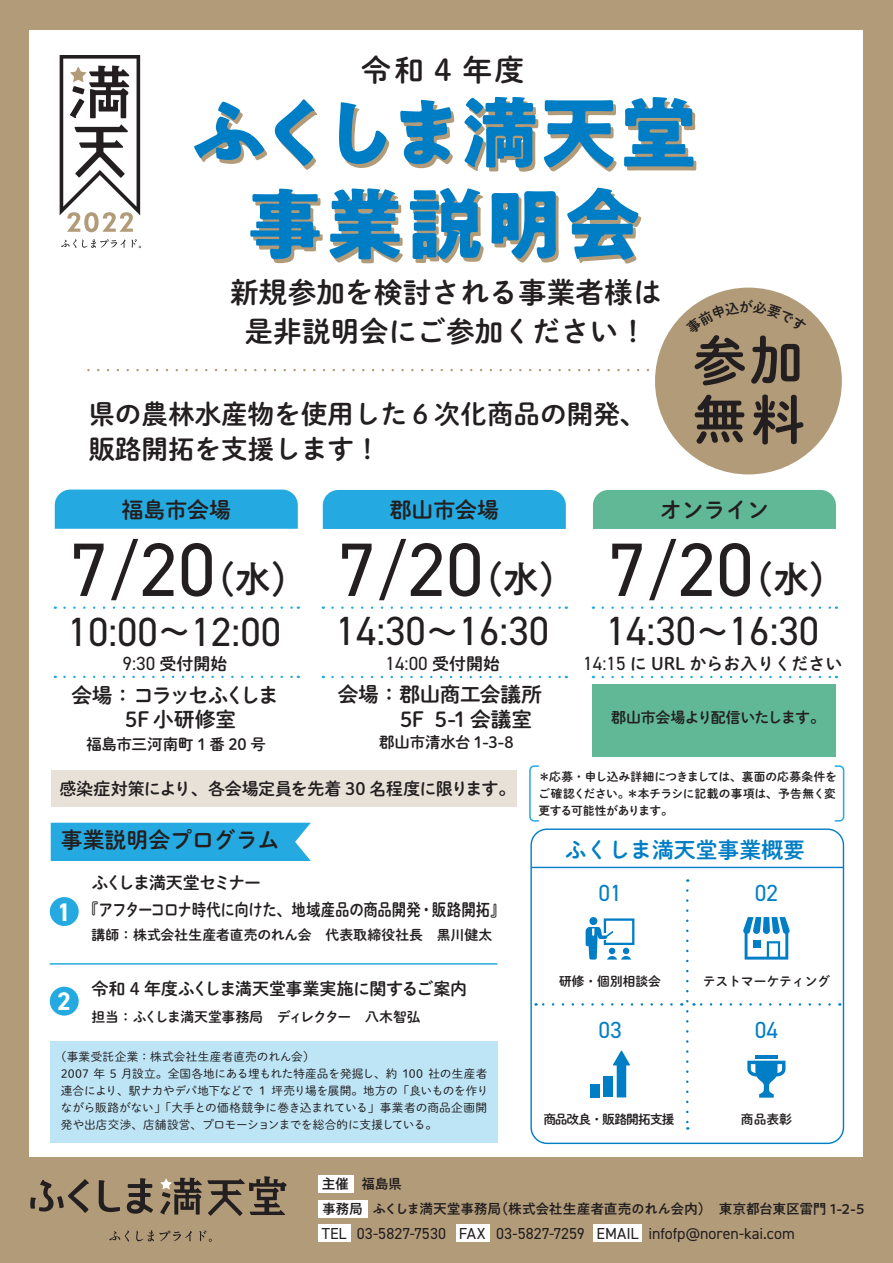
<style>
.page{position:relative;width:893px;height:1263px;background:#b29b79}
.page>*{position:absolute;margin:0;border:0;box-sizing:border-box;transform-origin:0 0}
.t1{font:700 78px/91.5px "PA1 Gothic Std N";letter-spacing:.005em;color:#007ec5;text-align:center}
.t2{font:75.9px "DIN2014";color:#231f20}
.t3{font:53.25px/59.1px "P Shuei M Go Std B";color:#231f20}
.t4{font:40.8px "DIN2014";color:#231f20}
.t5{font:500 36.9px "PA1 Gothic Std N";color:#231f20}
.t6{font:29.85px "P Shuei M Go Std B";color:#231f20}
.t7{font:28.5px/38.5px "P Shuei M Go Std B";letter-spacing:.01em;color:#231f20;text-align:center}
.t8{font:26.55px/35.1px "P Shuei M Go Std B";color:#231f20}
.t9{font:700 25.5px "DIN2014";color:#fff}
.t10{font:23.4px "DIN2014";color:#007ec5}
.t11{font:21.9px "P Shuei M Go Std B";color:#231f20}
.t12{font:21.9px "P Shuei M Go Std B";color:#007ec5}
.t13{font:20.7px/24.3px "P Shuei M Go Std B";letter-spacing:-.02em;color:#231f20}
.t14{font:20.7px/24.3px "P Shuei M Go Std B";letter-spacing:-.075em;color:#231f20;text-align:center}
.t15{font:19.2px "DIN2014";color:#231f20}
.t16{font:16.95px/27px "P Shuei M Go Std B";letter-spacing:-.015em;color:#231f20}
.t17{font:15.9px "DIN2014";color:#231f20}
.t18{font:15.45px "P Shuei M Go Std B";letter-spacing:-.01em;color:#231f20}
.t19{font:15px "P Shuei M Go Std B";letter-spacing:-.045em;color:#231f20}
.t20{font:500 13.8px/25px "PA1 Gothic Std N";letter-spacing:-.025em;color:#231f20}
.t21{font:13.8px "P Shuei M Go Std B";letter-spacing:-.005em;color:#231f20}
.t22{font:13.8px "P Shuei M Go Std B";letter-spacing:-.04em;color:#231f20}
.t23{font:12.75px "P Shuei M Go Std B";color:#231f20}
.t24{font:12.75px "P Shuei M Go Std B";letter-spacing:-.07em;color:#231f20}
.t25{font:11.7px/17px "P Shuei M Go Std L";letter-spacing:-.005em;color:#231f20}
.t26{font:11.7px/17px "P Shuei M Go Std B";letter-spacing:-.015em;color:#231f20}
.s1{font-size:66.15px}
.s2{font-family:"PA1 Gothic Std N"}
.s3{font-family:"PA1 Gothic Std N";font-weight:500;font-size:36.9px}
.s4{font-family:"P Shuei M Go Std B";font-size:16.95px}
.s5{font-family:"DIN2014";font-size:19.2px}
</style>
<div class="page">
<div style="left:30px;top:30px;width:833px;height:1205px;background:#fff"></div>
<svg style="left:88px;top:369px;width:568px;height:2px"></svg>
<div style="left:593px;top:684px;width:243px;height:72px;background:#60b897"></div>
<div style="left:51px;top:770px;width:466px;height:37px;background:#e8e1d7"></div>
<div style="left:50px;top:1041px;width:447px;height:102px;background:#bde5f6"></div>
<div style="left:51px;top:823px;width:260px;height:38px;background:#24aae1"></div>
<svg style="left:64px;top:606px;width:235px;height:3px"></svg>
<svg style="left:64px;top:676px;width:235px;height:2px"></svg>
<div style="left:55px;top:490px;width:243px;height:39px;background:#24aae1"></div>
<svg style="left:332px;top:606px;width:235px;height:3px"></svg>
<svg style="left:332px;top:676px;width:235px;height:2px"></svg>
<div style="left:323px;top:490px;width:243px;height:39px;background:#24aae1"></div>
<div style="left:530px;top:828px;width:314px;height:316px;border:1px solid #007ec5;border-radius:16px"></div>
<svg style="left:586px;top:918px;width:48px;height:41px"></svg>
<div style="left:655px;top:288px;width:187px;height:186px;background:#b29b79;border-radius:50%"></div>
<svg style="left:535px;top:1003px;width:136px;height:3px"></svg>
<svg style="left:681px;top:890px;width:149px;height:239px"></svg>
<div style="left:590px;top:1084px;width:10px;height:13px;background:#007ec5"></div>
<div style="left:603px;top:1076px;width:10px;height:21px;background:#007ec5"></div>
<svg style="left:613px;top:1051px;width:17px;height:46px"></svg>
<div style="left:50px;top:897px;width:29px;height:29px;background:#24aae1;border-radius:50%"></div>
<div style="left:50px;top:987px;width:29px;height:28px;background:#24aae1;border-radius:50%"></div>
<div style="left:0;top:1157px;width:893px;height:106px;background:#b29b79"></div>
<div style="left:318px;top:1175px;width:36px;height:17px;background:#fff"></div>
<div style="left:318px;top:1200px;width:49px;height:17px;background:#fff"></div>
<div style="left:318px;top:1225px;width:33px;height:17px;background:#fff"></div>
<div style="left:456px;top:1225px;width:34px;height:17px;background:#fff"></div>
<div style="left:593px;top:1225px;width:49px;height:17px;background:#fff"></div>
<hr style="left:50px;top:963px;width:447px;height:2px;background:#24aae1">
<svg style="left:126px;top:1178px;width:27px;height:36px"></svg>
<svg style="left:99px;top:1180px;width:21px;height:32px"></svg>
<svg style="left:30px;top:1179px;width:59px;height:34px"></svg>
<svg style="left:160px;top:1176px;width:127px;height:40px"></svg>
<svg style="left:109px;top:1230px;width:20px;height:11px"></svg>
<svg style="left:136px;top:1230px;width:56px;height:11px"></svg>
<svg style="left:199px;top:1230px;width:13px;height:12px"></svg>
<hr style="left:531px;top:867px;width:312px;height:1px;background:#007ec5">
<svg style="left:529px;top:765px;width:10px;height:57px"></svg>
<svg style="left:834px;top:765px;width:11px;height:57px"></svg>
<svg style="left:603px;top:606px;width:234px;height:3px"></svg>
<svg style="left:603px;top:676px;width:234px;height:2px"></svg>
<div style="left:593px;top:490px;width:243px;height:39px;background:#60b897"></div>
<svg style="left:61px;top:239px;width:80px;height:9px"></svg>
<svg style="left:60px;top:55px;width:80px;height:177px"></svg>
<svg style="left:685px;top:300px;width:123px;height:13px"></svg>
<h3 class="t6" style="left:361px;top:47px;width:165px">令和 4 年度</h3>
<h1 class="t1" style="left:190px;top:96px;width:509px">ふくしま満天堂事業説明会</h1>
<h3 class="t7" style="left:230px;top:272px;width:433px">新規参加を検討される事業者様は是非説明会にご参加ください！</h3>
<h3 class="t8" style="left:88px;top:395px;width:560px">県の農林水産物を使用した６次化商品の開発、販路開拓を支援します！</h3>
<h3 class="t3" style="left:693px;top:329px;width:114px">参加無料</h3>
<h3 class="t11" style="left:122px;top:493px;width:111px">福島市会場</h3>
<h3 class="t11" style="left:390px;top:494px;width:111px">郡山市会場</h3>
<h3 class="t11" style="left:660px;top:494px;width:111px">オンライン</h3>
<h2 class="t2" style="left:70px;top:522px;width:147px">7<span class="s1">/</span>20</h2>
<h3 class="t5" style="left:198px;top:557px;width:112px">（水）</h3>
<h3 class="t4" style="left:68px;top:606px;width:215px">10:00<span class="s2">～</span>12:00</h3>
<h2 class="t2" style="left:338px;top:522px;width:147px">7<span class="s1">/</span>20</h2>
<h3 class="t5" style="left:466px;top:557px;width:112px">（水）</h3>
<h3 class="t4" style="left:336px;top:606px;width:215px">14:30<span class="s2">～</span>16:30</h3>
<h2 class="t2" style="left:608px;top:522px;width:240px">7<span class="s1">/</span>20<span class="s3">（水）</span></h2>
<h3 class="t4" style="left:606px;top:606px;width:215px">14:30<span class="s2">～</span>16:30</h3>
<h3 class="t15" style="left:123px;top:651px;width:107px">9:30 <span class="s4">受付開始</span></h3>
<h3 class="t15" style="left:385px;top:651px;width:116px">14:00 <span class="s4">受付開始</span></h3>
<h3 class="t16" style="left:583px;top:649px;width:261px"><span class="s5">14:15</span> に URL からお入りください</h3>
<h3 class="t14" style="left:71px;top:682px;width:209px">会場：コラッセふくしま<br>5F 小研修室</h3>
<h3 class="t13" style="left:400px;top:682px;width:144px;text-indent:-62px">会場：郡山商工会議所<br>5F 5-1 会議室</h3>
<p class="t19" style="left:611px;top:706px;width:216px">郡山市会場より配信いたします。</p>
<h3 class="t18" style="left:86px;top:733px;width:181px">福島市三河南町 1 番 20 号</h3>
<h3 class="t18" style="left:379px;top:731px;width:136px">郡山市清水台 1-3-8</h3>
<h3 class="t16" style="left:59px;top:774px;width:458px">感染症対策により、各会場定員を先着 30 名程度に限ります。</h3>
<h3 class="t11" style="left:61px;top:824px;width:220px">事業説明会プログラム</h3>
<h3 class="t16" style="left:84px;top:868px;width:422px;text-indent:7px">ふくしま満天堂セミナー<br>『アフターコロナ時代に向けた、地域産品の商品開発・販路開拓』</h3>
<p class="t21" style="left:91px;top:925px;width:402px">講師：株式会社生産者直売のれん会　代表取締役社長　黒川健太</p>
<h3 class="t16" style="left:91px;top:975px;width:377px">令和 4 年度ふくしま満天堂事業実施に関するご案内</h3>
<p class="t22" style="left:91px;top:1007px;width:331px">担当：ふくしま満天堂事務局　ディレクター　八木智弘</p>
<p class="t25" style="left:61px;top:1048px;width:429px;text-indent:-6px">（事業受託企業：株式会社生産者直売のれん会）<br>2007 年 5 月設立。全国各地にある埋もれた特産品を発掘し、約 100 社の生産者連合により、駅ナカやデパ地下などで 1 坪売り場を展開。地方の「良いものを作りながら販路がない」「大手との価格競争に巻き込まれている」事業者の商品企画開発や出店交渉、店舗設営、プロモーションまでを総合的に支援している。</p>
<h3 class="t9" style="left:57px;top:895px;width:15px">1</h3>
<h3 class="t9" style="left:57px;top:984px;width:15px">2</h3>
<p class="t26" style="left:538px;top:767px;width:300px">＊応募・申し込み詳細につきましては、裏面の応募条件をご確認ください。＊本チラシに記載の事項は、予告無く変更する可能性があります。</p>
<h3 class="t12" style="left:565px;top:833px;width:264px">ふくしま満天堂事業概要　</h3>
<h3 class="t10" style="left:598px;top:878px;width:25px">01</h3>
<h3 class="t10" style="left:755px;top:878px;width:25px">02</h3>
<p class="t23" style="left:559px;top:972px;width:104px">研修・個別相談会</p>
<p class="t23" style="left:703px;top:972px;width:129px">テストマーケティング</p>
<h3 class="t10" style="left:598px;top:1015px;width:25px">03</h3>
<h3 class="t10" style="left:755px;top:1015px;width:25px">04</h3>
<p class="t24" style="left:543px;top:1109px;width:133px">商品改良・販路開拓支援</p>
<p class="t23" style="left:741px;top:1109px;width:53px">商品表彰</p>
<p class="t20" style="left:322px;top:1172px;width:82px">主催 福島県事務局</p>
<h3 class="t17" style="left:322px;top:1223px;width:475px">TEL 03-5827-7530 FAX 03-5827-7259 EMAIL infofp@noren-kai.com</h3>
<p class="t20" style="left:373px;top:1197px;width:493px">ふくしま満天堂事務局（株式会社生産者直売のれん会内）東京都台東区雷門 1-2-5</p>
</div>
